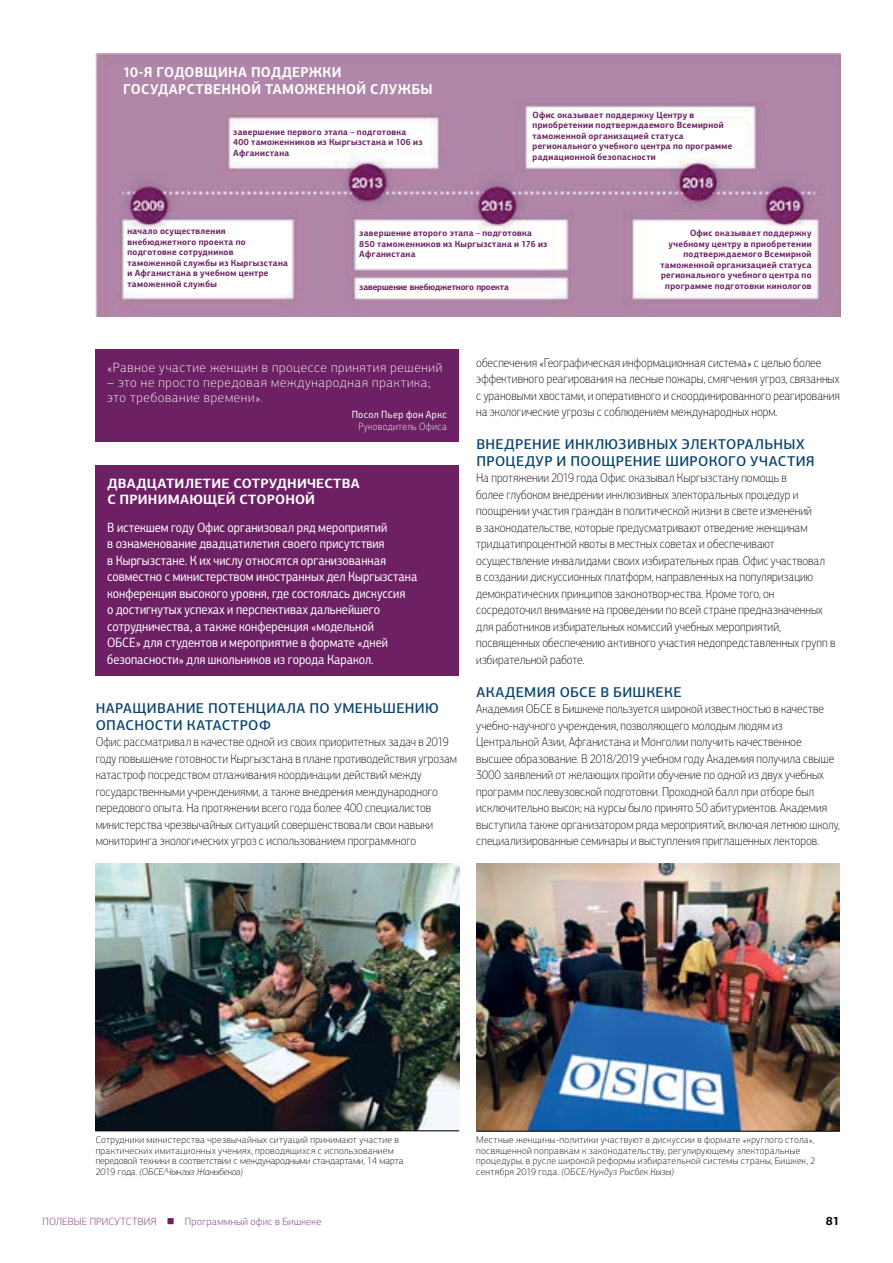
<style>
.page{position:relative;width:893px;height:1263px;background:#fff}
.page>*{position:absolute;margin:0;border:0;box-sizing:border-box;transform-origin:0 0}
.t1{font:500 14.25px/16.5px "PF Centro Sans Pro";letter-spacing:.025em;color:#0b456f}
.t2{font:700 14.25px/16.5px "PF Centro Sans Pro";letter-spacing:.02em;color:#fff;scale:.94 1}
.t3{font:13.5px/16.5px "PF Centro Sans Pro";color:#fff;scale:.89 1}
.t4{font:100 13.5px/15px "PF Centro Sans Pro";letter-spacing:.05em;color:#fff}
.t5{font:700 13.5px/16.5px "PF Centro Sans Pro";letter-spacing:.015em;color:#fff}
.t6{font:100 12.75px/16.5px "PF Centro Sans Pro";color:#000;scale:.92 1}
.t7{font:700 12px "PF Centro Sans Pro";color:#000}
.t8{font:100 10.5px "PF Centro Sans Pro";letter-spacing:.025em;color:#6d2164}
.t9{font:100 10.5px "PF Centro Sans Pro";letter-spacing:.04em;color:#fff;scale:.92 1}
.t10{font:10.5px "PF Centro Sans Pro";letter-spacing:.035em;color:#fff;scale:.92 1}
.t11{font:100 9.75px/10.5px "PF Centro Sans Pro";letter-spacing:.03em;color:#000}
.t12{font:700 9px/10.5px "PF Centro Sans Pro";letter-spacing:.035em;color:#6d2164;scale:.94 1}
.t13{font:700 9px "PF Centro Sans Pro";letter-spacing:-.01em;color:#6d2164;scale:.94 1}
.s1{font-style:italic}
</style>
<div class="page">
<img style="left:476px;top:864px;width:364px;height:267px">
<img style="left:96px;top:864px;width:363px;height:266px">
<img style="left:95px;top:53px;width:746px;height:263px">
<div style="left:95px;top:465px;width:364px;height:211px;background:#6d2164"></div>
<hr style="left:96px;top:1130px;width:363px;height:1px;background:#000">
<hr style="left:476px;top:1131px;width:364px;height:1px;background:#000">
<div style="left:95px;top:349px;width:364px;height:93px;background:#6d2164"></div>
<p class="t2" style="left:123px;top:64px;width:331px">10-Я ГОДОВЩИНА ПОДДЕРЖКИ<br>ГОСУДАРСТВЕННОЙ ТАМОЖЕННОЙ СЛУЖБЫ</p>
<p class="t12" style="left:233px;top:127px;width:203px">завершение первого этапа – подготовка<br>400 таможенников из Кыргызстана и 106 из<br>Афганистана</p>
<p class="t12" style="left:532px;top:109px;width:214px">Офис оказывает поддержку Центру в приобретении подтверждаемого Всемирной таможенной организацией статуса регионального учебного центра по программе радиационной безопасности</p>
<p class="t12" style="left:128px;top:226px;width:172px">начало осуществления внебюджетного проекта по подготовке сотрудников таможенной службы из Кыргызстана и Афганистана в учебном центре таможенной службы</p>
<p class="t12" style="left:359px;top:228px;width:202px">завершение второго этапа – подготовка<br>850 таможенников из Кыргызстана и 176 из<br>Афганистана</p>
<p class="t13" style="left:359px;top:281px;width:161px">завершение внебюджетного проекта</p>
<p class="t12" style="left:660px;top:228px;width:162px;text-align:right">Офис оказывает поддержку учебному центру в приобретении подтверждаемого Всемирной таможенной организацией статуса регионального учебного центра по программе подготовки кинологов</p>
<p class="t4" style="left:107px;top:360px;width:337px">«Равное участие женщин в процессе принятия решений</p>
<p class="t4" style="left:107px;top:375px;width:325px">– это не просто передовая международная практика; это требование времени».</p>
<p class="t10" style="left:352px;top:408px;width:105px">Посол Пьер фон Аркс</p>
<p class="t9" style="left:358px;top:420px;width:98px">Руководитель Офиса</p>
<p class="t5" style="left:107px;top:475px;width:254px">ДВАДЦАТИЛЕТИЕ СОТРУДНИЧЕСТВА<br>С ПРИНИМАЮЩЕЙ СТОРОНОЙ</p>
<p class="t3" style="left:107px;top:519px;width:350px">В истекшем году Офис организовал ряд мероприятий<br>в ознаменование двадцатилетия своего присутствия<br>в Кыргызстане. К их числу относятся организованная совместно с министерством иностранных дел Кыргызстана конференция высокого уровня, где состоялась дискуссия<br>о достигнутых успехах и перспективах дальнейшего сотрудничества, а также конференция «модельной<br>ОБСЕ» для студентов и мероприятие в формате «дней безопасности» для школьников из города Каракол.</p>
<p class="t1" style="left:96px;top:700px;width:345px">НАРАЩИВАНИЕ ПОТЕНЦИАЛА ПО УМЕНЬШЕНИЮ<br>ОПАСНОСТИ КАТАСТРОФ</p>
<p class="t6" style="left:96px;top:734px;width:394px">Офис рассматривал в качестве одной из своих приоритетных задач в 2019 году повышение готовности Кыргызстана в плане противодействия угрозам катастроф посредством отлаживания координации действий между государственными учреждениями, а также внедрения международного передового опыта. На протяжении всего года более 400 специалистов министерства чрезвычайных ситуаций совершенствовали свои навыки мониторинга экологических угроз с использованием программного</p>
<p class="t6" style="left:476px;top:354px;width:397px">обеспечения «Географическая информационная система» с целью более эффективного реагирования на лесные пожары, смягчения угроз, связанных с урановыми хвостами, и оперативного и скоординированного реагирования на экологические угрозы с соблюдением международных норм.</p>
<p class="t1" style="left:476px;top:436px;width:340px">ВНЕДРЕНИЕ ИНКЛЮЗИВНЫХ ЭЛЕКТОРАЛЬНЫХ<br>ПРОЦЕДУР И ПООЩРЕНИЕ ШИРОКОГО УЧАСТИЯ</p>
<p class="t6" style="left:476px;top:470px;width:392px">На протяжении 2019 года Офис оказывал Кыргызстану помощь в<br>более глубоком внедрении инклюзивных электоральных процедур и поощрении участия граждан в политической жизни в свете изменений<br>в законодательстве, которые предусматривают отведение женщинам тридцатипроцентной квоты в местных советах и обеспечивают осуществление инвалидами своих избирательных прав. Офис участвовал<br>в создании дискуссионных платформ, направленных на популяризацию демократических принципов законотворчества. Кроме того, он сосредоточил внимание на проведении по всей стране предназначенных для работников избирательных комиссий учебных мероприятий, посвященных обеспечению активного участия недопредставленных групп в избирательной работе.</p>
<p class="t1" style="left:476px;top:683px;width:207px">АКАДЕМИЯ ОБСЕ В БИШКЕКЕ</p>
<p class="t6" style="left:476px;top:701px;width:397px">Академия ОБСЕ в Бишкеке пользуется широкой известностью в качестве учебно-научного учреждения, позволяющего молодым людям из Центральной Азии, Афганистана и Монголии получить качественное высшее образование. В 2018/2019 учебном году Академия получила свыше 3000 заявлений от желающих пройти обучение по одной из двух учебных программ послевузовской подготовки. Проходной балл при отборе был исключительно высок; на курсы было принято 50 абитуриентов. Академия выступила также организатором ряда мероприятий, включая летнюю школу, специализированные семинары и выступления приглашенных лекторов.</p>
<p class="t11" style="left:96px;top:1134px;width:309px">Сотрудники министерства чрезвычайных ситуаций принимают участие в практических имитационных учениях, проводящихся с использованием передовой техники в соответствии с международными стандартами, 14 марта 2019 года. <span class="s1">(ОБСЕ/Чынгыз Жаныбеков)</span></p>
<p class="t11" style="left:476px;top:1135px;width:341px">Местные женщины-политики участвуют в дискуссии в формате «круглого стола», посвященной поправкам к законодательству, регулирующему электоральные процедуры, в русле широкой реформы избирательной системы страны, Бишкек, 2 сентября 2019 года. <span class="s1">(ОБСЕ/Кундуз Рысбек Кызы)</span></p>
<p class="t8" style="left:43px;top:1215px;width:280px">ПОЛЕВЫЕ ПРИСУТСТВИЯ ■ Программный офис в Бишкеке</p>
<p class="t7" style="left:826px;top:1213px;width:15px">81</p>
</div>
